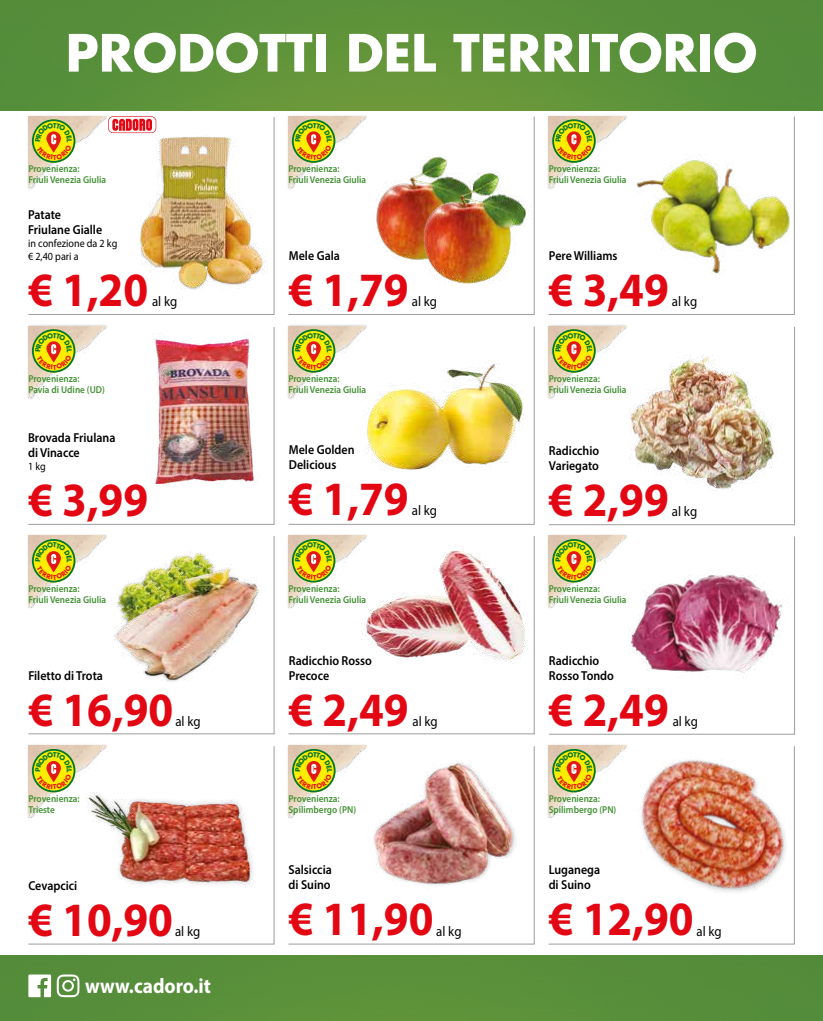
<style>
.page{position:relative;width:823px;height:1021px;background:#fff}
.page>*{position:absolute;margin:0;border:0;box-sizing:border-box;transform-origin:0 0}
.t1{font:700 50px "Futura Std";color:#fff}
.t2{font:700 48px "Myriad Pro";color:#e30613;scale:.93 1}
.t3{font:700 21px "Myriad Pro";color:#fff;scale:.92 1}
.t4{font:14px "Myriad Pro";color:#000;scale:.92 1}
.t5{font:600 13px/15px "Myriad Pro";color:#000;scale:.92 1}
.t6{font:11px/13.2px "Myriad Pro";color:#000;scale:.92 1}
.t7{font:600 10px/11px "Myriad Pro";color:#439134;scale:.92 1}
</style>
<div class="page">
<img style="left:794px;top:147px;width:1px;height:138px">
<img style="left:534px;top:156px;width:1px;height:147px">
<img style="left:794px;top:550px;width:1px;height:143px">
<img style="left:548px;top:355px;width:246px;height:170px">
<svg style="left:549px;top:574px;width:245px;height:160px"></svg>
<svg style="left:288px;top:326px;width:246px;height:199px"></svg>
<svg style="left:288px;top:536px;width:246px;height:198px"></svg>
<img style="left:28px;top:536px;width:246px;height:198px">
<img style="left:288px;top:116px;width:246px;height:199px">
<svg style="left:548px;top:117px;width:246px;height:198px"></svg>
<svg style="left:28px;top:746px;width:246px;height:198px"></svg>
<svg style="left:288px;top:746px;width:246px;height:198px"></svg>
<img style="left:548px;top:746px;width:246px;height:198px">
<img style="left:28px;top:116px;width:246px;height:199px">
<img style="left:28px;top:327px;width:246px;height:198px">
<div style="left:546px;top:534px;width:82px;height:76px;background:#000;opacity:.3"></div>
<img style="left:548px;top:536px;width:78px;height:71px">
<div style="left:26px;top:114px;width:82px;height:76px;background:#f7f7f7"></div>
<img style="left:28px;top:116px;width:78px;height:72px">
<div style="left:286px;top:114px;width:82px;height:76px;background:#f7f7f7"></div>
<img style="left:288px;top:116px;width:78px;height:72px">
<div style="left:546px;top:114px;width:82px;height:76px;background:#f7f7f7"></div>
<img style="left:548px;top:116px;width:78px;height:72px">
<div style="left:26px;top:743px;width:82px;height:76px;background:#000;opacity:.3"></div>
<img style="left:28px;top:745px;width:78px;height:72px">
<div style="left:286px;top:743px;width:82px;height:76px;background:#f6f6f6"></div>
<img style="left:288px;top:745px;width:78px;height:72px">
<div style="left:546px;top:743px;width:82px;height:76px;background:#f6f6f6"></div>
<img style="left:548px;top:745px;width:78px;height:72px">
<div style="left:546px;top:324px;width:82px;height:76px;background:#000;opacity:.3"></div>
<img style="left:548px;top:326px;width:78px;height:71px">
<div style="left:286px;top:324px;width:82px;height:76px;background:#000;opacity:.3"></div>
<img style="left:288px;top:326px;width:78px;height:71px">
<div style="left:26px;top:324px;width:82px;height:76px;background:#000;opacity:.3"></div>
<img style="left:28px;top:326px;width:78px;height:71px">
<div style="left:286px;top:534px;width:82px;height:76px;background:#000;opacity:.3"></div>
<img style="left:288px;top:536px;width:78px;height:71px">
<div style="left:26px;top:534px;width:82px;height:76px;background:#000;opacity:.3"></div>
<img style="left:28px;top:536px;width:78px;height:71px">
<svg style="left:108px;top:116px;width:48px;height:17px"></svg>
<div style="left:109px;top:117px;width:47px;height:15px;background:#fff;border-radius:5px"></div>
<svg style="left:112px;top:118px;width:40px;height:13px"></svg>
<img style="left:0;top:0;width:822px;height:111px">
<div style="left:0;top:955px;width:822px;height:65px;background:#578e3a"></div>
<svg style="left:57px;top:974px;width:22px;height:23px"></svg>
<svg style="left:28px;top:974px;width:23px;height:23px"></svg>
<svg style="left:552px;top:539px;width:43px;height:43px;background:#d8c733"></svg>
<svg style="left:32px;top:119px;width:43px;height:44px;background:#d8c836"></svg>
<svg style="left:292px;top:119px;width:43px;height:44px;background:#d8c836"></svg>
<svg style="left:552px;top:119px;width:43px;height:44px;background:#d8c836"></svg>
<svg style="left:32px;top:749px;width:43px;height:43px;background:#d7c733"></svg>
<svg style="left:292px;top:749px;width:43px;height:43px;background:#d7c733"></svg>
<svg style="left:552px;top:749px;width:43px;height:43px;background:#d8c733"></svg>
<svg style="left:552px;top:329px;width:43px;height:43px;background:#d8c733"></svg>
<svg style="left:292px;top:329px;width:43px;height:43px;background:#d8c733"></svg>
<svg style="left:32px;top:329px;width:43px;height:43px;background:#d8c733"></svg>
<svg style="left:292px;top:539px;width:43px;height:43px;background:#d7c733"></svg>
<svg style="left:32px;top:539px;width:43px;height:43px;background:#d7c733"></svg>
<h1 class="t1" style="left:66px;top:20px;width:692px">PRODOTTI DEL TERRITORIO</h1>
<p class="t7" style="left:28px;top:163px;width:86px">Provenienza:<br>Friuli Venezia Giulia</p>
<p class="t7" style="left:288px;top:163px;width:86px">Provenienza:<br>Friuli Venezia Giulia</p>
<p class="t7" style="left:548px;top:163px;width:86px">Provenienza:<br>Friuli Venezia Giulia</p>
<h3 class="t5" style="left:28px;top:206px;width:82px">Patate<br>Friulane Gialle</h3>
<p class="t6" style="left:28px;top:236px;width:98px">in confezione da 2 kg € 2,40 pari a</p>
<h3 class="t5" style="left:289px;top:248px;width:57px">Mele Gala</h3>
<h3 class="t5" style="left:548px;top:248px;width:76px">Pere Williams</h3>
<h2 class="t2" style="left:28px;top:259px;width:130px">€ 1,20</h2>
<h3 class="t4" style="left:152px;top:293px;width:29px">al kg</h3>
<h2 class="t2" style="left:288px;top:259px;width:130px">€ 1,79</h2>
<h3 class="t4" style="left:411px;top:293px;width:29px">al kg</h3>
<h2 class="t2" style="left:548px;top:259px;width:130px">€ 3,49</h2>
<h3 class="t4" style="left:671px;top:293px;width:29px">al kg</h3>
<p class="t7" style="left:28px;top:373px;width:84px">Provenienza:<br>Pavia di Udine (UD)</p>
<p class="t7" style="left:288px;top:373px;width:86px">Provenienza:<br>Friuli Venezia Giulia</p>
<p class="t7" style="left:548px;top:373px;width:86px">Provenienza:<br>Friuli Venezia Giulia</p>
<h3 class="t5" style="left:28px;top:429px;width:96px">Brovada Friulana di Vinacce</h3>
<p class="t6" style="left:28px;top:459px;width:21px">1 kg</p>
<h3 class="t5" style="left:289px;top:442px;width:73px">Mele Golden<br>Delicious</h3>
<h3 class="t5" style="left:548px;top:442px;width:56px">Radicchio<br>Variegato</h3>
<h2 class="t2" style="left:28px;top:468px;width:130px">€ 3,99</h2>
<h2 class="t2" style="left:288px;top:468px;width:130px">€ 1,79</h2>
<h3 class="t4" style="left:411px;top:502px;width:29px">al kg</h3>
<h2 class="t2" style="left:548px;top:468px;width:130px">€ 2,99</h2>
<h3 class="t4" style="left:671px;top:502px;width:29px">al kg</h3>
<p class="t7" style="left:28px;top:583px;width:86px">Provenienza:<br>Friuli Venezia Giulia</p>
<p class="t7" style="left:288px;top:583px;width:86px">Provenienza:<br>Friuli Venezia Giulia</p>
<p class="t7" style="left:548px;top:583px;width:86px">Provenienza:<br>Friuli Venezia Giulia</p>
<h3 class="t5" style="left:28px;top:667px;width:83px">Filetto di Trota</h3>
<h3 class="t5" style="left:289px;top:652px;width:92px">Radicchio Rosso<br>Precoce</h3>
<h3 class="t5" style="left:548px;top:652px;width:72px">Radicchio<br>Rosso Tondo</h3>
<h2 class="t2" style="left:288px;top:678px;width:130px">€ 2,49</h2>
<h2 class="t2" style="left:29px;top:678px;width:157px">€ 16,90</h2>
<h3 class="t4" style="left:175px;top:712px;width:29px">al kg</h3>
<h3 class="t4" style="left:412px;top:712px;width:29px">al kg</h3>
<h2 class="t2" style="left:548px;top:678px;width:130px">€ 2,49</h2>
<h3 class="t4" style="left:672px;top:712px;width:29px">al kg</h3>
<p class="t7" style="left:28px;top:793px;width:57px">Provenienza:<br>Trieste</p>
<p class="t7" style="left:288px;top:793px;width:75px">Provenienza:<br>Spilimbergo (PN)</p>
<p class="t7" style="left:548px;top:793px;width:75px">Provenienza:<br>Spilimbergo (PN)</p>
<h3 class="t5" style="left:28px;top:877px;width:55px">Cevapcici</h3>
<h3 class="t5" style="left:288px;top:862px;width:49px">Salsiccia di Suino</h3>
<h3 class="t5" style="left:548px;top:862px;width:57px">Luganega di Suino</h3>
<h2 class="t2" style="left:288px;top:887px;width:157px">€ 11,90</h2>
<h2 class="t2" style="left:548px;top:887px;width:157px">€ 12,90</h2>
<h2 class="t2" style="left:28px;top:888px;width:157px">€ 10,90</h2>
<h3 class="t4" style="left:175px;top:922px;width:29px">al kg</h3>
<h3 class="t4" style="left:436px;top:922px;width:29px">al kg</h3>
<h3 class="t4" style="left:696px;top:922px;width:29px">al kg</h3>
<h3 class="t3" style="left:85px;top:971px;width:138px">www.cadoro.it</h3>
</div>
